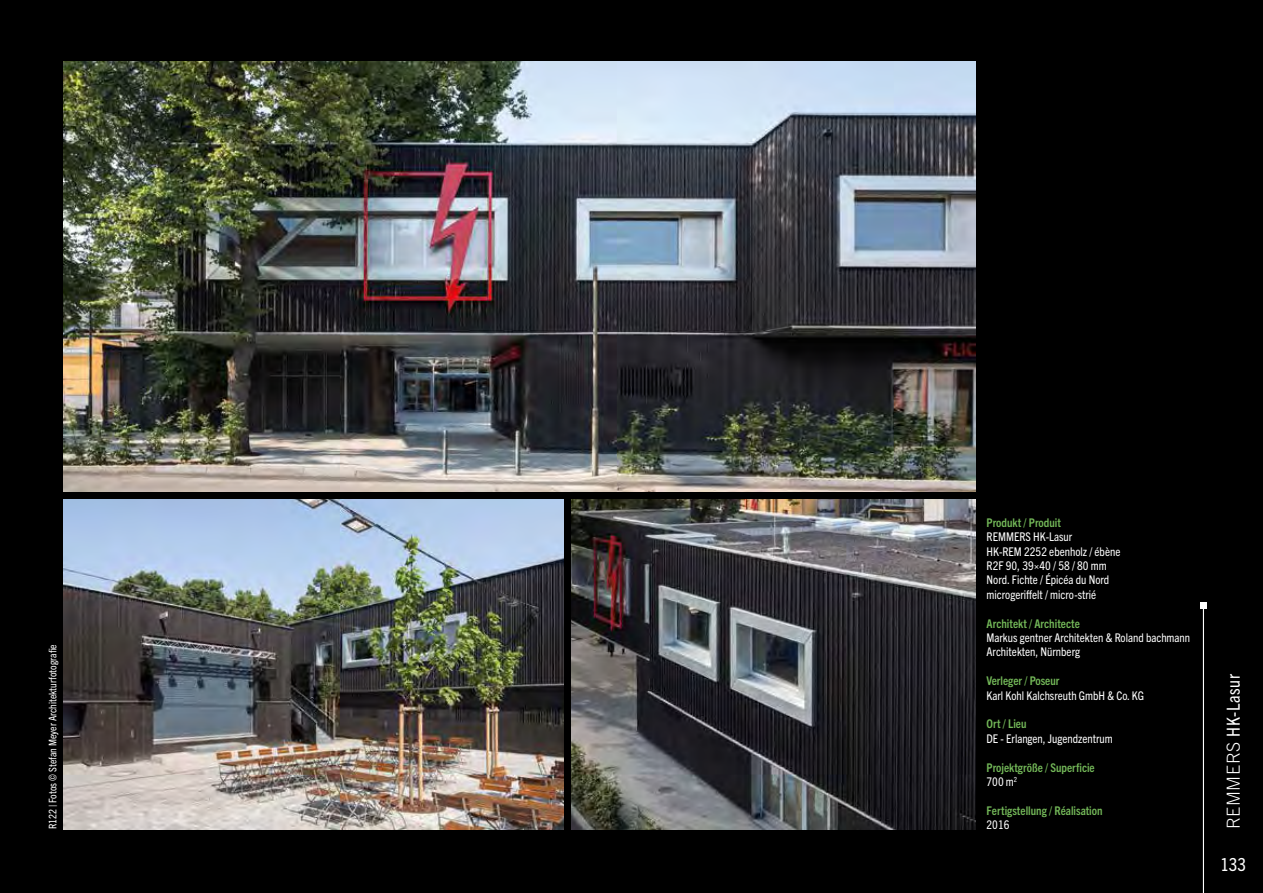
<style>
.page{position:relative;width:1263px;height:893px;background:#000}
.page>*{position:absolute;margin:0;border:0;box-sizing:border-box;transform-origin:0 0}
.t1{font:condensed 18px "Trade Gothic Next LT Pro";letter-spacing:.035em;color:#fff}
.t2{font:condensed 12px/14.4px "Trade Gothic Next LT Pro";color:#fff}
.t3{font:700 condensed 12px/14.4px "Trade Gothic Next LT Pro";color:#74b959}
.t4{font:condensed 10.5px "Trade Gothic Next LT Pro";color:#fff}
.s1{font-weight:400;color:#fff}
.s2{font-weight:300;font-stretch:normal}
</style>
<div class="page">
<hr style="left:1203px;top:605px;width:1px;height:288px;background:#fff">
<div style="left:1200px;top:602px;width:7px;height:6px;background:#fff"></div>
<img style="left:64px;top:61px;width:911px;height:430px">
<img style="left:64px;top:500px;width:499px;height:329px">
<img style="left:572px;top:500px;width:403px;height:329px">
<p class="t4" style="left:46px;top:829px;width:187px;rotate:-90deg">R122 | Fotos © Stefan Meyer Architekturfotografie</p>
<p class="t3" style="left:986px;top:514px;width:76px">Produkt / Produit</p>
<p class="t2" style="left:986px;top:529px;width:135px">REMMERS HK-Lasur<br>HK-REM 2252 ebenholz / ébène<br>R2F 90, 39×40 / 58 / 80 mm<br>Nord. Fichte / Épicéa du Nord microgeriffelt / micro-strié</p>
<p class="t3" style="left:986px;top:615px;width:95px">Architekt / Architecte</p>
<p class="t2" style="left:986px;top:630px;width:205px">Markus gentner Architekten &amp; Roland bachmann<br>Architekten, Nürnberg</p>
<p class="t3" style="left:986px;top:673px;width:74px">Verleger / Poseur</p>
<p class="t2" style="left:986px;top:687px;width:159px">Karl Kohl Kalchsreuth GmbH &amp; Co. KG</p>
<p class="t3" style="left:986px;top:716px;width:41px">Ort / Lieu</p>
<p class="t2" style="left:986px;top:730px;width:128px">DE - Erlangen, Jugendzentrum</p>
<p class="t3" style="left:986px;top:759px;width:110px">Projektgröße / Superficie<br><span class="s1">700 m</span><sup>2</sup></p>
<p class="t3" style="left:986px;top:802px;width:118px">Fertigstellung / Réalisation</p>
<p class="t2" style="left:986px;top:817px;width:24px">2016</p>
<h1 class="t1" style="left:1221px;top:829px;width:157px;rotate:-90deg"><span class="s2">REMMERS</span> HK-Lasur</h1>
<h1 class="t1" style="left:1220px;top:852px;width:27px">133</h1>
</div>
